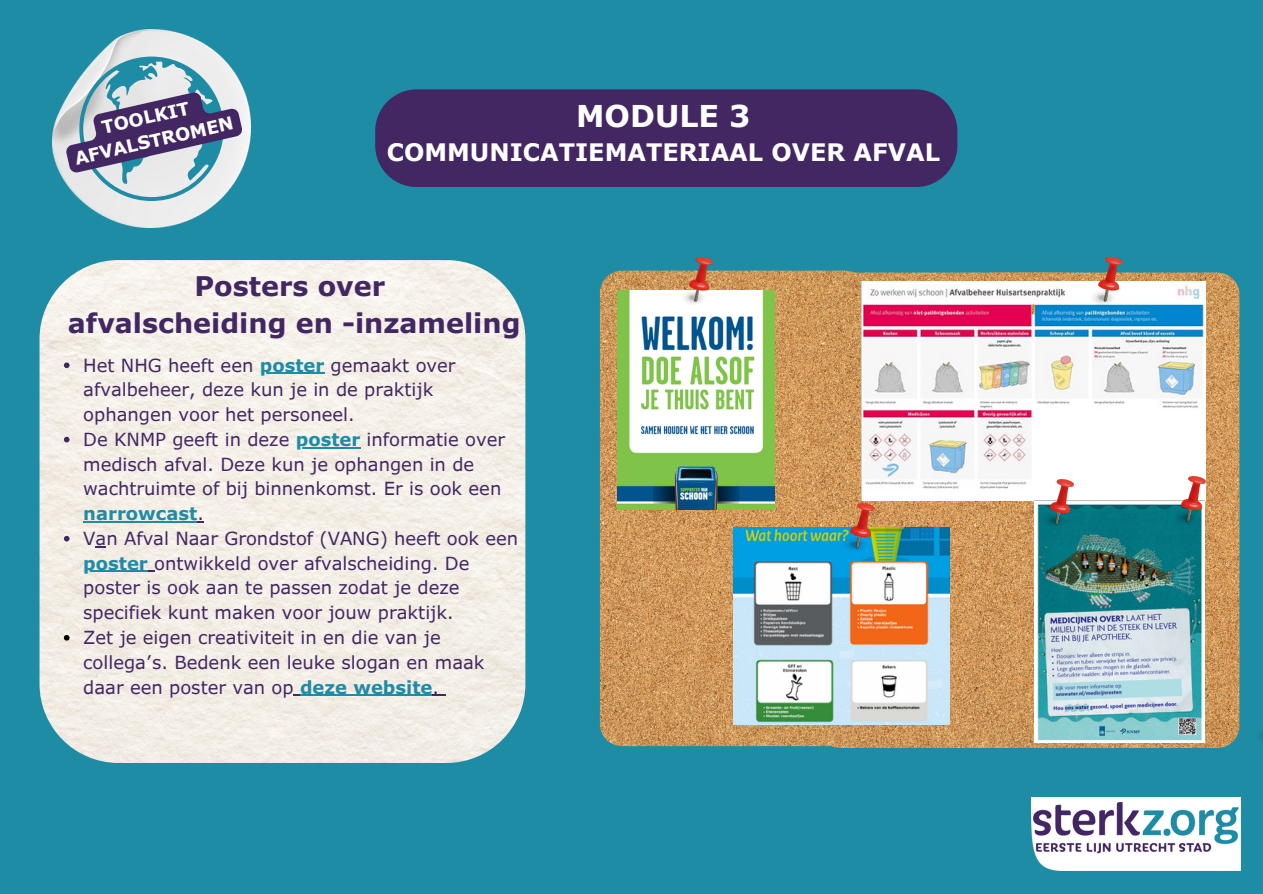
<style>
.page{position:relative;width:1263px;height:894px;background:#fff}
.page>*{position:absolute;margin:0;border:0;box-sizing:border-box;transform-origin:0 0}
.t1{font:700 30px "Verdana Pro";color:#fff}
.t2{font:700 27px/37.2px "Verdana Pro";color:#432763;text-align:center}
.t3{font:700 24px "Verdana Pro";color:#fff}
.t4{font:18px/24.8px "Verdana Pro";color:#432763}
.t5{font:700 17.85px/24.2px "Verdana Pro";color:#fff;text-align:center}
.s1{font-weight:700;color:#1f8ca5}
</style>
<div class="page">
<div style="left:0;top:0;width:1263px;height:893px;background:#1f8ca5"></div>
<img style="left:1031px;top:797px;width:209px;height:73px">
<div style="left:375px;top:89px;width:582px;height:98px;background:#432763"></div>
<img style="left:53px;top:29px;width:198px;height:198px">
<svg style="left:39px;top:260px;width:487px;height:503px;background:#efece5"></svg>
<img style="left:600px;top:270px;width:267px;height:476px;border-radius:22px">
<img style="left:818px;top:272px;width:267px;height:475px;border-radius:22px">
<img style="left:972px;top:272px;width:267px;height:475px;border-radius:22px">
<img style="left:618px;top:290px;width:156px;height:219px">
<img style="left:858px;top:281px;width:347px;height:220px">
<img style="left:1035px;top:500px;width:170px;height:242px">
<img style="left:733px;top:527px;width:216px;height:197px">
<img style="left:680px;top:257px;width:33px;height:49px">
<img style="left:842px;top:503px;width:32px;height:49px">
<img style="left:1090px;top:257px;width:32px;height:48px">
<img style="left:1041px;top:479px;width:33px;height:49px">
<img style="left:1173px;top:476px;width:32px;height:49px">
<svg style="left:60px;top:57px;width:183px;height:144px"></svg>
<svg style="left:64px;top:362px;width:6px;height:6px"></svg>
<hr style="left:260px;top:372px;width:64px;height:1px;background:#1f8ca5">
<svg style="left:64px;top:436px;width:6px;height:6px"></svg>
<hr style="left:296px;top:447px;width:64px;height:1px;background:#1f8ca5">
<hr style="left:83px;top:521px;width:114px;height:1px;background:#1f8ca5">
<svg style="left:64px;top:535px;width:6px;height:6px"></svg>
<hr style="left:83px;top:570px;width:65px;height:1px;background:#1f8ca5">
<svg style="left:64px;top:634px;width:6px;height:6px"></svg>
<hr style="left:300px;top:694px;width:47px;height:1px;background:#1f8ca5">
<hr style="left:347px;top:694px;width:85px;height:1px;background:#1f8ca5">
<svg style="left:432px;top:694px;width:13px;height:1px"></svg>
<p class="t5" style="left:67px;top:123px;width:164px;rotate:-13deg">TOOLKIT<br>AFVALSTROMEN</p>
<p class="t1" style="left:576px;top:97px;width:176px">MODULE 3</p>
<p class="t3" style="left:387px;top:137px;width:555px">COMMUNICATIEMATERIAAL OVER AFVAL</p>
<p class="t2" style="left:68px;top:266px;width:454px">Posters over<br>afvalscheiding en -inzameling</p>
<p class="t4" style="left:83px;top:352px;width:374px">Het NHG heeft een <span class="s1">poster</span> gemaakt over</p>
<p class="t4" style="left:83px;top:376px;width:423px">afvalbeheer, deze kun je in de praktijk ophangen voor het personeel.<br>De KNMP geeft in deze <span class="s1">poster</span> informatie over</p>
<p class="t4" style="left:83px;top:451px;width:437px">medisch afval. Deze kun je ophangen in de wachtruimte of bij binnenkomst. Er is ook een <span class="s1">narrowcast</span>.<br>Van Afval Naar Grondstof (VANG) heeft ook een</p>
<h1 class="t4" style="left:83px;top:550px;width:403px"><span class="s1">poster</span> ontwikkeld over afvalscheiding. De poster is ook aan te passen zodat je deze specifiek kunt maken voor jouw praktijk.<br>Zet je eigen creativiteit in en die van je collega’s. Bedenk een leuke slogan en maak daar een poster van op <span class="s1">deze website</span>.</h1>
</div>
